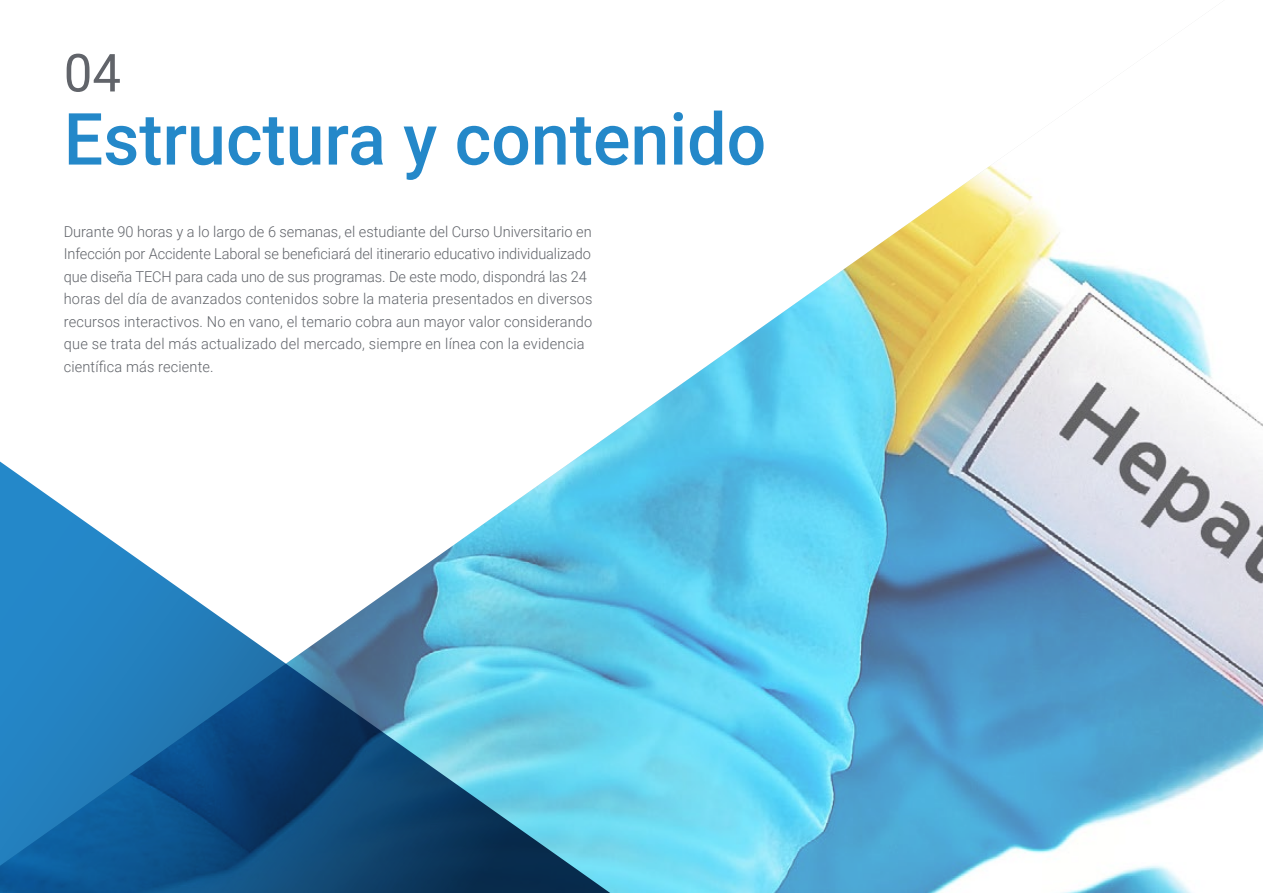
<style>
.page{position:relative;width:1263px;height:893px;background:#fff}
.page>*{position:absolute;margin:0;border:0;box-sizing:border-box;transform-origin:0 0}
.t1{font:500 72px "Roboto";color:#2488c9}
.t2{font:52.5px "Roboto";color:#61646a}
.t3{font:300 15px/22.5px "Roboto";color:#61646a}
</style>
<div class="page">
<img style="left:594px;top:165px;width:669px;height:728px">
<svg style="left:0;top:446px;width:640px;height:447px"></svg>
<h2 class="t2" style="left:64px;top:36px;width:59px">04</h2>
<h1 class="t1" style="left:64px;top:89px;width:704px">Estructura y contenido</h1>
<p class="t3" style="left:64px;top:219px;width:530px">Durante 90 horas y a lo largo de 6 semanas, el estudiante del Curso Universitario en Infección por Accidente Laboral se beneficiará del itinerario educativo individualizado que diseña TECH para cada uno de sus programas. De este modo, dispondrá las 24 horas del día de avanzados contenidos sobre la materia presentados en diversos recursos interactivos. No en vano, el temario cobra aun mayor valor considerando que se trata del más actualizado del mercado, siempre en línea con la evidencia científica más reciente.</p>
</div>
